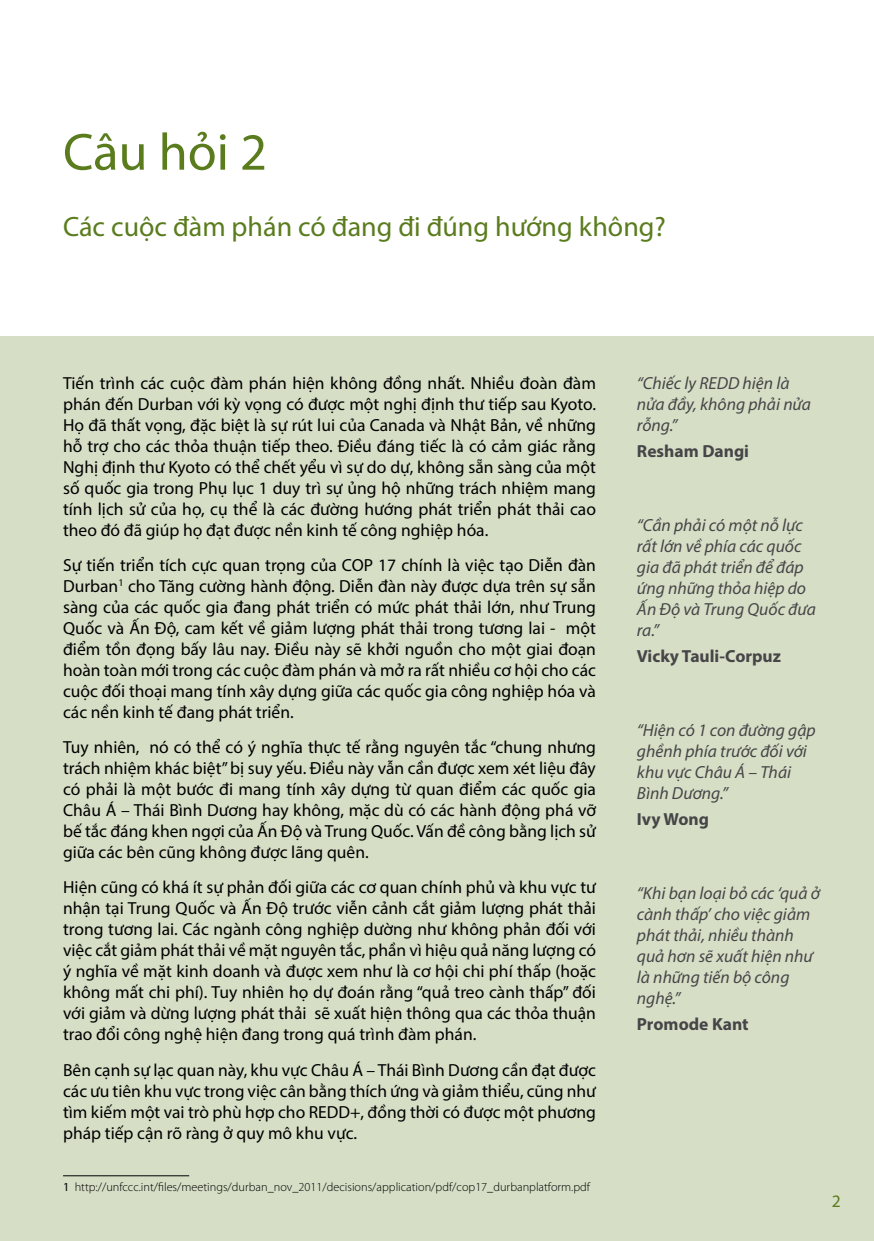
<style>
.page{position:relative;width:874px;height:1241px;background:#fff}
.page>*{position:absolute;margin:0;border:0;box-sizing:border-box;transform-origin:0 0}
.t1{font:52.5px "Myriad Pro";color:#5a7c1d}
.t2{font:28px "Myriad Pro";color:#5a7c1d}
.t3{font:17.5px/21px "Myriad Pro";color:#000;text-align:justify}
.t4{font:italic 17.5px/21px "Myriad Pro";color:#464547}
.t5{font:700 17.5px "Myriad Pro";color:#464547}
.t6{font:17.5px "Myriad Pro";color:#5a7c1d}
.t7{font:300 12.25px "Myriad Pro";color:#000}
.s1{font-weight:400}
</style>
<div class="page">
<div style="left:0;top:336px;width:873px;height:904px;background:#d6dec6"></div>
<hr style="left:63px;top:1175px;width:126px;height:1px;background:#000">
<h1 class="t1" style="left:63px;top:120px;width:205px">Câu hỏi 2</h1>
<h2 class="t2" style="left:63px;top:209px;width:604px">Các cuộc đàm phán có đang đi đúng hướng không?</h2>
<p class="t3" style="left:63px;top:372px;width:534px">Tiến trình các cuộc đàm phán hiện không đồng nhất. Nhiều đoàn đàm phán đến Durban với kỳ vọng có được một nghị định thư tiếp sau Kyoto.<br>Họ đã thất vọng, đặc biệt là sự rút lui của Canada và Nhật Bản, về những hỗ trợ cho các thỏa thuận tiếp theo. Điều đáng tiếc là có cảm giác rằng Nghị định thư Kyoto có thể chết yểu vì sự do dự, không sẵn sàng của một số quốc gia trong Phụ lục 1 duy trì sự ủng hộ những trách nhiệm mang tính lịch sử của họ, cụ thể là các đường hướng phát triển phát thải cao theo đó đã giúp họ đạt được nền kinh tế công nghiệp hóa.</p>
<p class="t3" style="left:63px;top:554px;width:534px">Sự tiến triển tích cực quan trọng của COP 17 chính là việc tạo Diễn đàn Durban<sup>1</sup> cho Tăng cường hành động. Diễn đàn này được dựa trên sự sẵn sàng của các quốc gia đang phát triển có mức phát thải lớn, như Trung Quốc và Ấn Độ, cam kết về giảm lượng phát thải trong tương lai - một điểm tồn đọng bấy lâu nay. Điều này sẽ khởi nguồn cho một giai đoạn hoàn toàn mới trong các cuộc đàm phán và mở ra rất nhiều cơ hội cho các cuộc đối thoại mang tính xây dựng giữa các quốc gia công nghiệp hóa và các nền kinh tế đang phát triển.</p>
<p class="t3" style="left:63px;top:736px;width:534px">Tuy nhiên, nó có thể có ý nghĩa thực tế rằng nguyên tắc “chung nhưng trách nhiệm khác biệt” bị suy yếu. Điều này vẫn cần được xem xét liệu đây có phải là một bước đi mang tính xây dựng từ quan điểm các quốc gia Châu Á – Thái Bình Dương hay không, mặc dù có các hành động phá vỡ bế tắc đáng khen ngợi của Ấn Độ và Trung Quốc. Vấn đề công bằng lịch sử giữa các bên cũng không được lãng quên.</p>
<p class="t3" style="left:63px;top:876px;width:534px">Hiện cũng có khá ít sự phản đối giữa các cơ quan chính phủ và khu vực tư nhận tại Trung Quốc và Ấn Độ trước viễn cảnh cắt giảm lượng phát thải trong tương lai. Các ngành công nghiệp dường như không phản đối với việc cắt giảm phát thải về mặt nguyên tắc, phần vì hiệu quả năng lượng có ý nghĩa về mặt kinh doanh và được xem như là cơ hội chi phí thấp (hoặc không mất chi phí). Tuy nhiên họ dự đoán rằng “quả treo cành thấp” đối với giảm và dừng lượng phát thải sẽ xuất hiện thông qua các thỏa thuận trao đổi công nghệ hiện đang trong quá trình đàm phán.</p>
<p class="t3" style="left:63px;top:1058px;width:534px">Bên cạnh sự lạc quan này, khu vực Châu Á – Thái Bình Dương cần đạt được các ưu tiên khu vực trong việc cân bằng thích ứng và giảm thiểu, cũng như tìm kiếm một vai trò phù hợp cho REDD+, đồng thời có được một phương pháp tiếp cận rõ ràng ở quy mô khu vực.</p>
<p class="t7" style="left:63px;top:1178px;width:528px"><span class="s1">1</span> http://unfccc.int/files/meetings/durban_nov_2011/decisions/application/pdf/cop17_durbanplatform.pdf</p>
<p class="t4" style="left:636px;top:372px;width:175px">“Chiếc ly REDD hiện là nửa đầy, không phải nửa rỗng.”</p>
<p class="t5" style="left:636px;top:440px;width:113px">Resham Dangi</p>
<p class="t4" style="left:636px;top:514px;width:180px">“Cần phải có một nỗ lực rất lớn về phía các quốc gia đã phát triển để đáp ứng những thỏa hiệp do<br>Ấn Độ và Trung Quốc đưa ra.”</p>
<p class="t5" style="left:636px;top:644px;width:145px">Vicky Tauli-Corpuz</p>
<p class="t4" style="left:636px;top:719px;width:180px">“Hiện có 1 con đường gập ghềnh phía trước đối với khu vực Châu Á – Thái<br>Bình Dương.”</p>
<p class="t5" style="left:636px;top:807px;width:74px">Ivy Wong</p>
<p class="t4" style="left:636px;top:881px;width:184px">“Khi bạn loại bỏ các ‘quả ở cành thấp’ cho việc giảm phát thải, nhiều thành quả hơn sẽ xuất hiện như là những tiến bộ công nghệ.”</p>
<p class="t5" style="left:636px;top:1012px;width:113px">Promode Kant</p>
<p class="t6" style="left:831px;top:1190px;width:10px">2</p>
</div>
